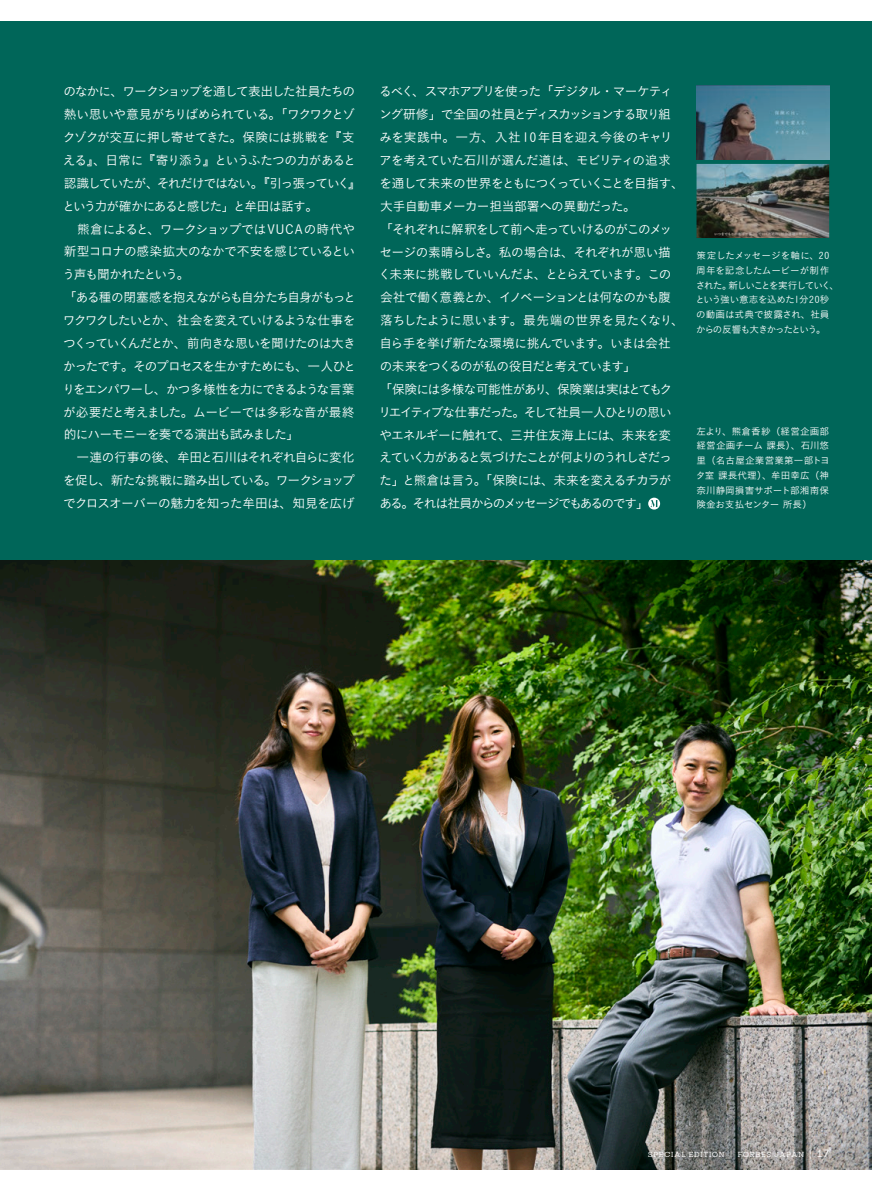
<style>
.page{position:relative;width:893px;height:1191px;background:#fff}
.page>*{position:absolute;margin:0;border:0;box-sizing:border-box;transform-origin:0 0}
.t1{font:12.75px/22.8px "Koburina Go Std W3";letter-spacing:-.075em;color:#fff}
.t2{font:9.6px/14.7px "Koburina Go Std W3";letter-spacing:-.015em;color:#fff;text-align:justify}
.t3{font:300 7.5px "Publica Slab";letter-spacing:.12em;color:#fff}
.s1{font-size:10.2px}
.s2{font-size:10.65px}
</style>
<div class="page">
<div style="left:0;top:21px;width:872px;height:1148px;background:#006659"></div>
<img style="left:0;top:560px;width:872px;height:609px">
<img style="left:696px;top:85px;width:133px;height:75px">
<img style="left:696px;top:164px;width:133px;height:74px">
<svg style="left:648px;top:497px;width:12px;height:12px"></svg>
<p class="t1" style="left:62px;top:80px;width:300px">のなかに、ワークショップを通して表出した社員たちの熱い思いや意見がちりばめられている。「ワクワクとゾクゾクが交互に押し寄せてきた。保険には挑戦を『支える』、日常に『寄り添う』というふたつの力があると認識していたが、それだけではない。『引っ張っていく』という力が確かにあると感じた」と牟田は話す。<br>　熊倉によると、ワークショップではVUCAの時代や新型コロナの感染拡大のなかで不安を感じているという声も聞かれたという。<br>「ある種の閉塞感を抱えながらも自分たち自身がもっとワクワクしたいとか、社会を変えていけるような仕事をつくっていくんだとか、前向きな思いを聞けたのは大きかったです。そのプロセスを生かすためにも、一人ひとりをエンパワーし、かつ多様性を力にできるような言葉が必要だと考えました。ムービーでは多彩な音が最終的にハーモニーを奏でる演出も試みました」<br>　一連の行事の後、牟田と石川はそれぞれ自らに変化を促し、新たな挑戦に踏み出している。ワークショップでクロスオーバーの魅力を知った牟田は、知見を広げ</p>
<p class="t1" style="left:378px;top:80px;width:307px">るべく、スマホアプリを使った「デジタル・マーケティング研修」で全国の社員とディスカッションする取り組みを実践中。一方、入社10年目を迎え今後のキャリアを考えていた石川が選んだ道は、モビリティの追求を通して未来の世界をともにつくっていくことを目指す、大手自動車メーカー担当部署への異動だった。<br>「それぞれに解釈をして前へ走っていけるのがこのメッセージの素晴らしさ。私の場合は、それぞれが思い描く未来に挑戦していいんだよ、ととらえています。この会社で働く意義とか、イノベーションとは何なのかも腹落ちしたように思います。最先端の世界を見たくなり、自ら手を挙げ新たな環境に挑んでいます。いまは会社の未来をつくるのが私の役目だと考えています」<br>「保険には多様な可能性があり、保険業は実はとてもクリエイティブな仕事だった。そして社員一人ひとりの思いやエネルギーに触れて、三井住友海上には、未来を変えていく力があると気づけたことが何よりのうれしさだった」と熊倉は言う。「保険には、未来を変えるチカラがある。それは社員からのメッセージでもあるのです」</p>
<p class="t2" style="left:695px;top:248px;width:145px;text-align:left">策定したメッセージを軸に、20周年を記念したムービーが制作された。新しいことを実行していく、という強い意志を込めた1分20秒の動画は式典で披露され、社員からの反響も大きかったという。</p>
<p class="t2" style="left:696px;top:423px;width:135px">左より、熊倉香紗（経営企画部経営企画チーム 課長）、石川悠里（名古屋企業営業第一部トヨタ室 課長代理）、牟田幸広（神奈川静岡損害サポート部湘南保険金お支払センター 所長）</p>
<p class="t3" style="left:648px;top:1149px;width:183px">SPECIAL EDITION <span class="s1">|</span> FORBES JAPAN <span class="s1">|</span> <span class="s2">17</span></p>
</div>
